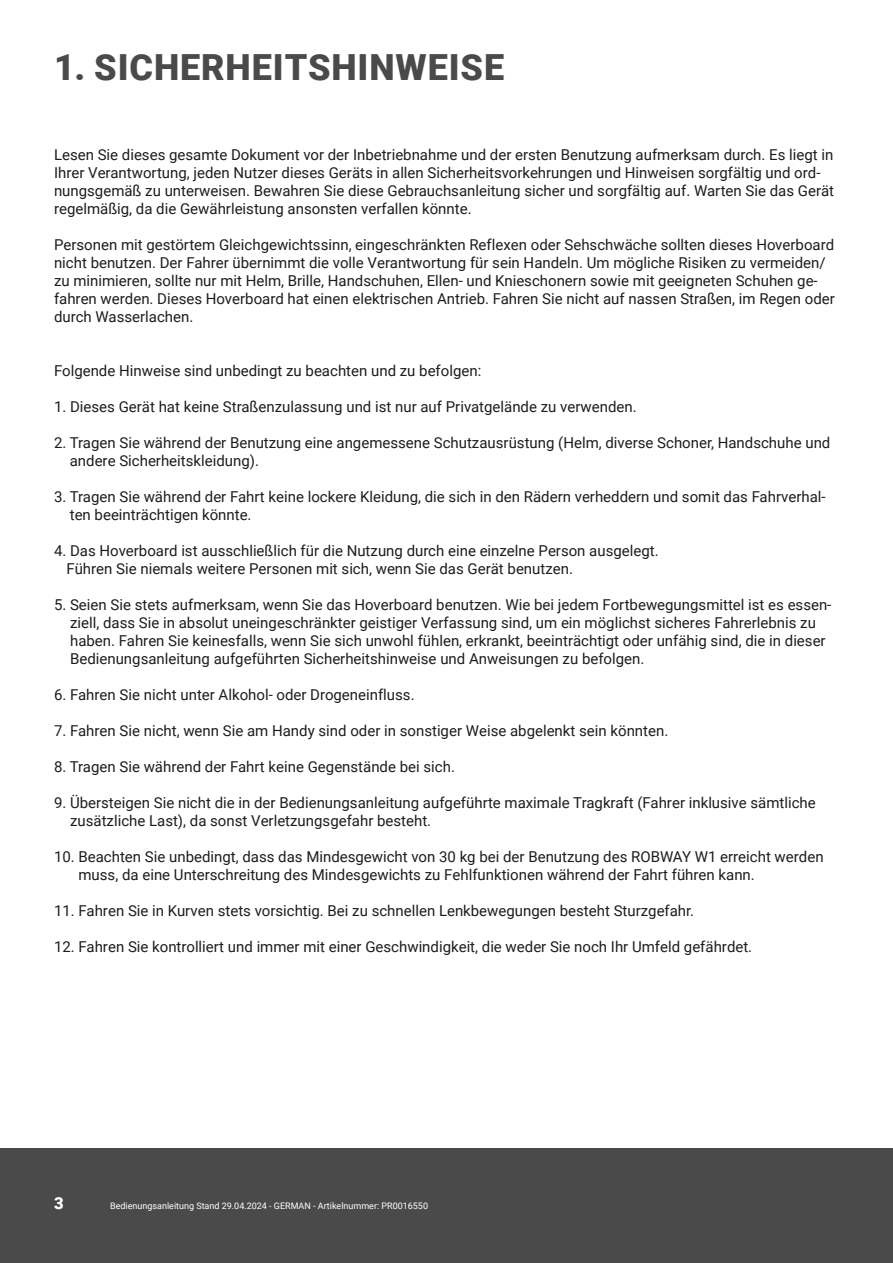
<style>
.page{position:relative;width:893px;height:1263px;background:#fff}
.page>*{position:absolute;margin:0;border:0;box-sizing:border-box;transform-origin:0 0}
.Große_Headline{font:900 36px "Roboto";letter-spacing:.025em;color:#4b4a4a}
.t1{font:900 16.5px "Roboto";color:#fff}
.Fließtext{font:15px/18px "Roboto";color:#1d1d1b}
.t2{font:9px "Roboto";color:#fff}
</style>
<div class="page">
<div style="left:0;top:1148px;width:893px;height:115px;background:#4b4a4a"></div>
<p class="Große_Headline" style="left:54px;top:42px;width:452px">1. SICHERHEITSHINWEISE</p>
<p class="Fließtext" style="left:54px;top:145px;width:782px">Lesen Sie dieses gesamte Dokument vor der Inbetriebnahme und der ersten Benutzung aufmerksam durch. Es liegt in Ihrer Verantwortung, jeden Nutzer dieses Geräts in allen Sicherheitsvorkehrungen und Hinweisen sorgfältig und ord&shy;nungsgemäß zu unterweisen. Bewahren Sie diese Gebrauchsanleitung sicher und sorgfältig auf. Warten Sie das Gerät regelmäßig, da die Gewährleistung ansonsten verfallen könnte.</p>
<p class="Fließtext" style="left:54px;top:235px;width:782px">Personen mit gestörtem Gleichgewichtssinn, eingeschränkten Reflexen oder Sehschwäche sollten dieses Hoverboard nicht benutzen. Der Fahrer übernimmt die volle Verantwortung für sein Handeln. Um mögliche Risiken zu vermeiden/ zu minimieren, sollte nur mit Helm, Brille, Handschuhen, Ellen- und Knieschonern sowie mit geeigneten Schuhen ge&shy;fahren werden. Dieses Hoverboard hat einen elektrischen Antrieb. Fahren Sie nicht auf nassen Straßen, im Regen oder durch Wasserlachen.</p>
<p class="Fließtext" style="left:54px;top:361px;width:429px">Folgende Hinweise sind unbedingt zu beachten und zu befolgen:</p>
<p class="Fließtext" style="left:54px;top:397px;width:584px">1. Dieses Gerät hat keine Straßenzulassung und ist nur auf Privatgelände zu verwenden.</p>
<p class="Fließtext" style="left:70px;top:433px;width:762px;text-indent:-16px">2. Tragen Sie während der Benutzung eine angemessene Schutzausrüstung (Helm, diverse Schoner, Handschuhe und andere Sicherheitskleidung).</p>
<p class="Fließtext" style="left:70px;top:487px;width:757px;text-indent:-16px">3. Tragen Sie während der Fahrt keine lockere Kleidung, die sich in den Rädern verheddern und somit das Fahrverhal&shy;ten beeinträchtigen könnte.</p>
<p class="Fließtext" style="left:66px;top:541px;width:594px;text-indent:-12px">4. Das Hoverboard ist ausschließlich für die Nutzung durch eine einzelne Person ausgelegt.<br>Führen Sie niemals weitere Personen mit sich, wenn Sie das Gerät benutzen.</p>
<p class="Fließtext" style="left:70px;top:595px;width:763px;text-indent:-16px">5. Seien Sie stets aufmerksam, wenn Sie das Hoverboard benutzen. Wie bei jedem Fortbewegungsmittel ist es essen&shy;ziell, dass Sie in absolut uneingeschränkter geistiger Verfassung sind, um ein möglichst sicheres Fahrerlebnis zu haben. Fahren Sie keinesfalls, wenn Sie sich unwohl fühlen, erkrankt, beeinträchtigt oder unfähig sind, die in dieser Bedienungsanleitung aufgeführten Sicherheitshinweise und Anweisungen zu befolgen.</p>
<p class="Fließtext" style="left:54px;top:685px;width:362px">6. Fahren Sie nicht unter Alkohol- oder Drogeneinfluss.</p>
<p class="Fließtext" style="left:54px;top:721px;width:616px">7. Fahren Sie nicht, wenn Sie am Handy sind oder in sonstiger Weise abgelenkt sein könnten.</p>
<p class="Fließtext" style="left:54px;top:757px;width:402px">8. Tragen Sie während der Fahrt keine Gegenstände bei sich.</p>
<p class="Fließtext" style="left:70px;top:793px;width:747px;text-indent:-16px">9. Übersteigen Sie nicht die in der Bedienungsanleitung aufgeführte maximale Tragkraft (Fahrer inklusive sämtliche zusätzliche Last), da sonst Verletzungsgefahr besteht.</p>
<p class="Fließtext" style="left:79px;top:847px;width:747px;text-indent:-25px">10. Beachten Sie unbedingt, dass das Mindesgewicht von 30 kg bei der Benutzung des ROBWAY W1 erreicht werden muss, da eine Unterschreitung des Mindesgewichts zu Fehlfunktionen während der Fahrt führen kann.</p>
<p class="Fließtext" style="left:54px;top:901px;width:642px">11. Fahren Sie in Kurven stets vorsichtig. Bei zu schnellen Lenkbewegungen besteht Sturzgefahr.</p>
<p class="Fließtext" style="left:54px;top:937px;width:700px">12. Fahren Sie kontrolliert und immer mit einer Geschwindigkeit, die weder Sie noch Ihr Umfeld gefährdet.</p>
<p class="t1" style="left:54px;top:1191px;width:11px">3</p>
<p class="t2" style="left:110px;top:1199px;width:319px">Bedienungsanleitung Stand 29.04.2024 - GERMAN - Artikelnummer: PR0016550</p>
</div>
